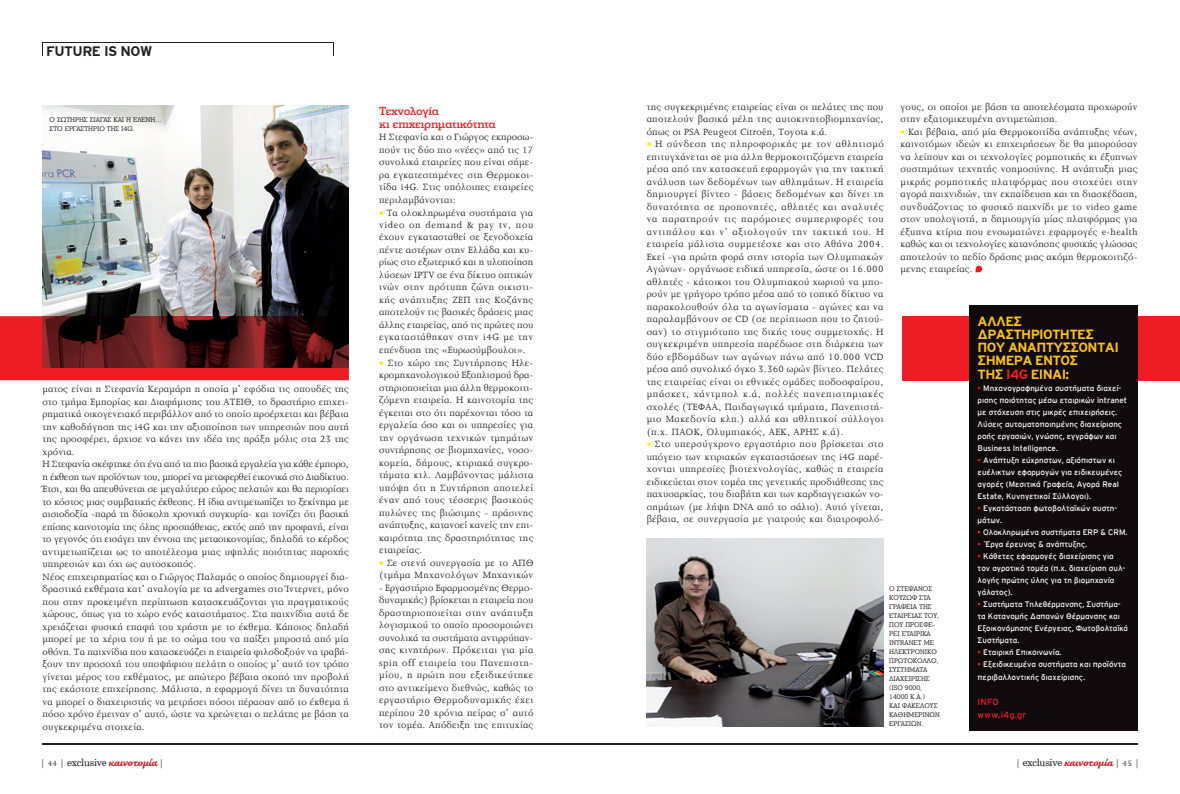
<style>
.page{position:relative;width:1180px;height:794px;background:#fff}
.page>*{position:absolute;margin:0;border:0;box-sizing:border-box;transform-origin:0 0}
.t1{font:700 14px "Interstate Gr";letter-spacing:-.035em;color:#231f20}
.t2{font:700 13.5px/13.3px "Interstate Gr";letter-spacing:-.05em;color:#fec210}
.t3{font:500 12px/12.5px "PF Litho Text";letter-spacing:-.015em;color:#ee1d23}
.t4{font:11px "Tartine Script Gr Bld";color:#c0262d}
.t5{font:10.5px/12.5px "Joanna Hel";letter-spacing:.02em;color:#231f20;text-align:justify}
.t6{font:9px/12.5px "Interstate Gr";letter-spacing:.02em;color:#ee1d23}
.t7{font:8px/12px "Interstate Gr";color:#fff}
.t8{font:7px/9px "PF Litho Text";color:#231f20}
.s1{font-family:"Interstate Gr";font-weight:900;font-size:8px;color:#fff101}
.s2{color:#ee1d23}
.s3{font-family:"Joanna Hel";font-size:9px;color:#231f20}
.s4{font-family:"UB Century";font-size:10px;color:#231f20}
</style>
<div class="page">
<div style="left:901px;top:316px;width:278px;height:64px;background:#ee1d23"></div>
<img style="left:43px;top:105px;width:306px;height:211px">
<img style="left:646px;top:539px;width:237px;height:188px">
<hr style="left:43px;top:43px;width:291px;height:1px;background:#231f20">
<svg style="left:333px;top:44px;width:1px;height:12px"></svg>
<svg style="left:975px;top:266px;width:7px;height:6px"></svg>
<hr style="left:42px;top:743px;width:1095px;height:1px;background:#231f20">
<div style="left:969px;top:305px;width:168px;height:425px;background:#110a0c"></div>
<svg style="left:0;top:316px;width:349px;height:64px;background:#751518"></svg>
<h1 class="t1" style="left:46px;top:43px;width:108px">FUTURE IS NOW</h1>
<p class="t8" style="left:50px;top:115px;width:114px">Ο ΣΩΤΗΡΗΣ ΣΙΑΓΑΣ ΚΑΙ Η ΕΛΕΝΗ…<br>ΣΤΟ ΕΡΓΑΣΤΗΡΙΟ ΤΗΣ I4G.</p>
<p class="t5" style="left:43px;top:383px;width:308px;text-align:left">µατος είναι η Στεφανία Κεραµάρη η οποία µ’ εφόδια τις σπουδές της στο τµήµα Εµπορίας και Διαφήµισης του ΑΤΕΙΘ, το δραστήριο επιχει&shy;ρηµατικά οικογενειακό περιβάλλον από το οποίο προέρχεται και βέβαια την καθοδήγηση της i4G και την αξιοποίηση των υπηρεσιών που αυτή της προσφέρει, άρχισε να κάνει την ιδέα της πράξη µόλις στα 23 της χρόνια.<br>Η Στεφανία σκέφτηκε ότι ένα από τα πιο βασικά εργαλεία για κάθε έµπορο, η έκθεση των προϊόντων του, µπορεί να µεταφερθεί εικονικά στο Διαδίκτυο.<br>Έτσι, και θα απευθύνεται σε µεγαλύτερο εύρος πελατών και θα περιορίσει το κόστος µιας συµβατικής έκθεσης. Η ίδια αντιµετωπίζει το ξεκίνηµα µε αισιοδοξία -παρά τη δύσκολη χρονική συγκυρία- και τονίζει ότι βασική επίσης καινοτοµία της όλης προσπάθειας, εκτός από την προφανή, είναι το γεγονός ότι εισάγει την έννοια της µεταοικονοµίας, δηλαδή το κέρδος αντιµετωπίζεται ως το αποτέλεσµα µιας υψηλής ποιότητας παροχής υπηρεσιών και όχι ως αυτοσκοπός.<br>Νέος επιχειρηµατίας και ο Γιώργος Παλαµάς ο οποίος δηµιουργεί δια&shy;δραστικά εκθέµατα κατ’ αναλογία µε τα advergames στο Ίντερνετ, µόνο που στην προκειµένη περίπτωση κατασκευάζονται για πραγµατικούς χώρους, όπως για το χώρο ενός καταστήµατος. Στα παιχνίδια αυτά δε χρειάζεται φυσική επαφή του χρήστη µε το έκθεµα. Κάποιος δηλαδή µπορεί µε τα χέρια του ή µε το σώµα του να παίξει µπροστά από µία οθόνη. Τα παιχνίδια που κατασκευάζει η εταιρεία φιλοδοξούν να τραβή&shy;ξουν την προσοχή του υποψήφιου πελάτη ο οποίος µ’ αυτό τον τρόπο γίνεται µέρος του εκθέµατος, µε απώτερο βέβαια σκοπό την προβολή της εκάστοτε επιχείρησης. Μάλιστα, η εφαρµογή δίνει τη δυνατότητα να µπορεί ο διαχειριστής να µετρήσει πόσοι πέρασαν από το έκθεµα ή πόσο χρόνο έµειναν σ’ αυτό, ώστε να χρεώνεται ο πελάτης µε βάση τα συγκεκριµένα στοιχεία.</p>
<p class="t3" style="left:379px;top:105px;width:118px">Τεχνολογία<br>κι επιχειρηµατικότητα</p>
<p class="t5" style="left:379px;top:131px;width:156px">Η Στεφανία και ο Γιώργος εκπροσω&shy;πούν τις δύο πιο «νέες» από τις 17 συνολικά εταιρείες που είναι σήµε&shy;ρα εγκατεστηµένες στη Θερµοκοι&shy;τίδα i4G. Στις υπόλοιπες εταιρείες περιλαµβάνονται:</p>
<p class="t5" style="left:379px;top:206px;width:156px"><span class="s1">•</span> Τα ολοκληρωµένα συστήµατα για video on demand &amp; pay tv, που έχουν εγκατασταθεί σε ξενοδοχεία πέντε αστέρων στην Ελλάδα και κυ&shy;ρίως στο εξωτερικό και η υλοποίηση λύσεων IPTV σε ένα δίκτυο οπτικών ινών στην πρότυπη ζώνη οικιστι&shy;κής ανάπτυξης ΖΕΠ της Κοζάνης αποτελούν τις βασικές δράσεις µιας άλλης εταιρείας, από τις πρώτες που εγκαταστάθηκαν στην i4G µε την επένδυση της «Ευρωσύµβουλοι».</p>
<p class="t5" style="left:379px;top:356px;width:156px"><span class="s1">•</span> Στο χώρο της Συντήρησης Ηλε&shy;κροµηχανολογικού Εξοπλισµού δρα&shy;στηριοποιείται µια άλλη θερµοκοιτι&shy;ζόµενη εταιρεία. Η καινοτοµία της έγκειται στο ότι παρέχονται τόσο τα εργαλεία όσο και οι υπηρεσίες για την οργάνωση τεχνικών τµηµάτων συντήρησης σε βιοµηχανίες, νοσο&shy;κοµεία, δήµους, κτιριακά συγκρο&shy;τήµατα κτλ. Λαµβάνοντας µάλιστα υπόψη ότι η Συντήρηση αποτελεί έναν από τους τέσσερις βασικούς πυλώνες της βιώσιµης - πράσινης ανάπτυξης, κατανοεί κανείς την επι&shy;καιρότητα της δραστηριότητας της εταιρείας.</p>
<p class="t5" style="left:379px;top:556px;width:156px"><span class="s1">•</span> Σε στενή συνεργασία µε το ΑΠΘ (τµήµα Μηχανολόγων Μηχανικών</p>
<p class="t5" style="left:379px;top:581px;width:156px">- Εργαστήριο Εφαρµοσµένης Θερµο&shy;δυναµικής) βρίσκεται η εταιρεία που δραστηριοποιείται στην ανάπτυξη λογισµικού το οποίο προσοµοιώνει συνολικά τα συστήµατα αντιρρύπαν&shy;σης κινητήρων. Πρόκειται για µία spin off εταιρεία του Πανεπιστη&shy;µίου, η πρώτη που εξειδικεύτηκε στο αντικείµενο διεθνώς, καθώς το εργαστήριο Θερµοδυναµικής έχει περίπου 20 χρόνια πείρας σ’ αυτό τον τοµέα. Απόδειξη της επιτυχίας</p>
<p class="t5" style="left:900px;top:100px;width:238px">γους, οι οποίοι µε βάση τα αποτελέσµατα προχωρούν στην εξατοµικευµένη αντιµετώπιση.</p>
<p class="t5" style="left:900px;top:125px;width:238px"><span class="s1">•</span> Και βέβαια, από µία Θερµοκοιτίδα ανάπτυξης νέων, καινοτόµων ιδεών κι επιχειρήσεων δε θα µπορούσαν να λείπουν και οι τεχνολογίες ροµποτικής κι έξυπνων συστηµάτων τεχνητής νοηµοσύνης. Η ανάπτυξη µιας µικρής ροµποτικής πλατφόρµας που στοχεύει στην αγορά παιχνιδιών, την εκπαίδευση και τη διασκέδαση, συνδυάζοντας το φυσικό παιχνίδι µε το video game στον υπολογιστή, η δηµιουργία µίας πλατφόρµας για έξυπνα κτίρια που ενσωµατώνει εφαρµογές e-health καθώς και οι τεχνολογίες κατανόησης φυσικής γλώσσας αποτελούν το πεδίο δράσης µιας ακόµη θερµοκοιτιζό&shy;µενης εταιρείας.</p>
<p class="t5" style="left:646px;top:100px;width:238px">της συγκεκριµένης εταιρείας είναι οι πελάτες της που αποτελούν βασικά µέλη της αυτοκινητοβιοµηχανίας, όπως οι PSA Peugeot Citroën, Toyota κ.ά.</p>
<p class="t5" style="left:646px;top:138px;width:238px"><span class="s1">•</span> Η σύνδεση της πληροφορικής µε τον αθλητισµό επιτυγχάνεται σε µια άλλη θερµοκοιτιζόµενη εταιρεία µέσα από την κατασκευή εφαρµογών για την τακτική ανάλυση των δεδοµένων των αθληµάτων. Η εταιρεία δηµιουργεί βίντεο - βάσεις δεδοµένων και δίνει τη δυνατότητα σε προπονητές, αθλητές και αναλυτές να παρατηρούν τις παρόµοιες συµπεριφορές του αντιπάλου και ν’ αξιολογούν την τακτική του. Η εταιρεία µάλιστα συµµετέσχε και στο Αθήνα 2004.<br>Εκεί -για πρώτη φορά στην ιστορία των Ολυµπιακών Αγώνων- οργάνωσε ειδική υπηρεσία, ώστε οι 16.000 αθλητές - κάτοικοι του Ολυµπιακού χωριού να µπο&shy;ρούν µε γρήγορο τρόπο µέσα από το τοπικό δίκτυο να παρακολουθούν όλα τα αγωνίσµατα - αγώνες και να παραλαµβάνουν σε CD (σε περίπτωση που το ζητού&shy;σαν) το στιγµιότυπο της δικής τους συµµετοχής. Η συγκεκριµένη υπηρεσία παρέδωσε στη διάρκεια των δύο εβδοµάδων των αγώνων πάνω από 10.000 VCD µέσα από συνολικό όγκο 3.360 ωρών βίντεο. Πελάτες της εταιρείας είναι οι εθνικές οµάδες ποδοσφαίρου, µπάσκετ, χάντµπολ κ.ά, πολλές πανεπιστηµιακές σχολές (ΤΕΦΑΑ, Παιδαγωγικά τµήµατα, Πανεπιστή&shy;µιο Μακεδονία κλπ.) αλλά και αθλητικοί σύλλογοι (π.χ. ΠΑΟΚ, Ολυµπιακός, ΑΕΚ, ΑΡΗΣ κ.ά).</p>
<p class="t5" style="left:646px;top:438px;width:238px"><span class="s1">•</span> Στο υπερσύγχρονο εργαστήριο που βρίσκεται στο υπόγειο των κτιριακών εγκαταστάσεων της i4G παρέ&shy;χονται υπηρεσίες βιοτεχνολογίας, καθώς η εταιρεία ειδικεύεται στον τοµέα της γενετικής προδιάθεσης της παχυσαρκίας, του διαβήτη και των καρδιαγγειακών νο&shy;σηµάτων (µε λήψη DNA από το σάλιο). Αυτό γίνεται, βέβαια, σε συνεργασία µε γιατρούς και διατροφολό-</p>
<p class="t2" style="left:977px;top:315px;width:143px">ΑΛΛΕΣ<br>ΔΡΑΣΤΗΡΙΟΤΗΤΕΣ<br>ΠΟΥ ΑΝΑΠΤΥΣΣΟΝΤΑΙ<br>ΣΗΜΕΡΑ ΕΝΤΟΣ<br>ΤΗΣ <span class="s2">I4G</span> ΕΙΝΑΙ:</p>
<p class="t7" style="left:977px;top:382px;width:151px"><span class="s2">•</span> Μηχανογραφηµένα συστήµατα διαχεί&shy;ρισης ποιότητας µέσω εταιρικών intranet µε στόχευση στις µικρές επιχειρήσεις.<br>Λύσεις αυτοµατοποιηµένης διαχείρισης ροής εργασιών, γνώσης, εγγράφων και Business Intelligence.</p>
<p class="t7" style="left:977px;top:454px;width:146px"><span class="s2">•</span> Ανάπτυξη εύχρηστων, αξιόπιστων κι ευέλικτων εφαρµογών για ειδικευµένες αγορές (Μεσιτικά Γραφεία, Αγορά Real Estate, Κυνηγετικοί Σύλλογοι).</p>
<p class="t7" style="left:977px;top:502px;width:141px"><span class="s2">•</span> Εγκατάσταση φωτοβολταϊκών συστη&shy;µάτων.</p>
<p class="t7" style="left:977px;top:526px;width:151px"><span class="s2">•</span> Ολοκληρωµένα συστήµατα ERP &amp; CRM.</p>
<p class="t7" style="left:977px;top:538px;width:111px"><span class="s2">•</span> Έργα έρευνας &amp; ανάπτυξης.</p>
<p class="t7" style="left:977px;top:550px;width:149px"><span class="s2">•</span> Κάθετες εφαρµογές διαχείρισης για τον αγροτικό τοµέα (π.χ. διαχείριση συλ&shy;λογής πρώτης ύλης για τη βιοµηχανία γάλατος).</p>
<p class="t7" style="left:977px;top:598px;width:152px"><span class="s2">•</span> Συστήµατα Τηλεθέρµανσης, Συστήµα&shy;τα Κατανοµής Δαπανών Θέρµανσης και<br>Εξοικονόµησης Ενέργειας, Φωτοβολταϊκά<br>Συστήµατα.</p>
<p class="t7" style="left:977px;top:646px;width:85px"><span class="s2">•</span> Εταιρική Επικοινωνία.</p>
<p class="t7" style="left:977px;top:658px;width:150px;line-height:13px"><span class="s2">•</span> Εξειδικευµένα συστήµατα και προϊόντα περιβαλλοντικής διαχείρισης.</p>
<p class="t6" style="left:977px;top:695px;width:50px">INFO www.i4g.gr</p>
<p class="t8" style="left:889px;top:584px;width:52px">Ο ΣΤΕΦΑΝΟΣ<br>ΚΟΥΖΩΦ ΣΤΑ<br>ΓΡΑΦΕΙΑ ΤΗΣ<br>ΕΤΑΙΡΕΙΑΣ ΤΟΥ,<br>ΠΟΥ ΠΡΟΣΦΕ-<br>ΡΕΙ ΕΤΑΙΡΙΚΑ<br>INTRANET ΜΕ<br>ΗΛΕΚΤΡΟΝΙΚΟ<br>ΠΡΩΤΟΚΟΛΛΟ,<br>ΣΥΣΤΗΜΑΤΑ ∆ΙΑΧΕΙΡΙΣΗΣ (ISO 9000,<br>14000 Κ.Α.)<br>ΚΑΙ ΦΑΚΕΛΟΥΣ<br>ΚΑΘΗΜΕΡΙΝΩΝ<br>ΕΡΓΑΣΙΩΝ.</p>
<p class="t4" style="left:40px;top:756px;width:125px"><span class="s3">| 44 |</span> <span class="s4">exclusive</span> καινοτομία <span class="s3">|</span></p>
<p class="t4" style="left:1015px;top:756px;width:125px"><span class="s3">|</span> <span class="s4">exclusive</span> καινοτομία <span class="s3">| 45 |</span></p>
</div>
